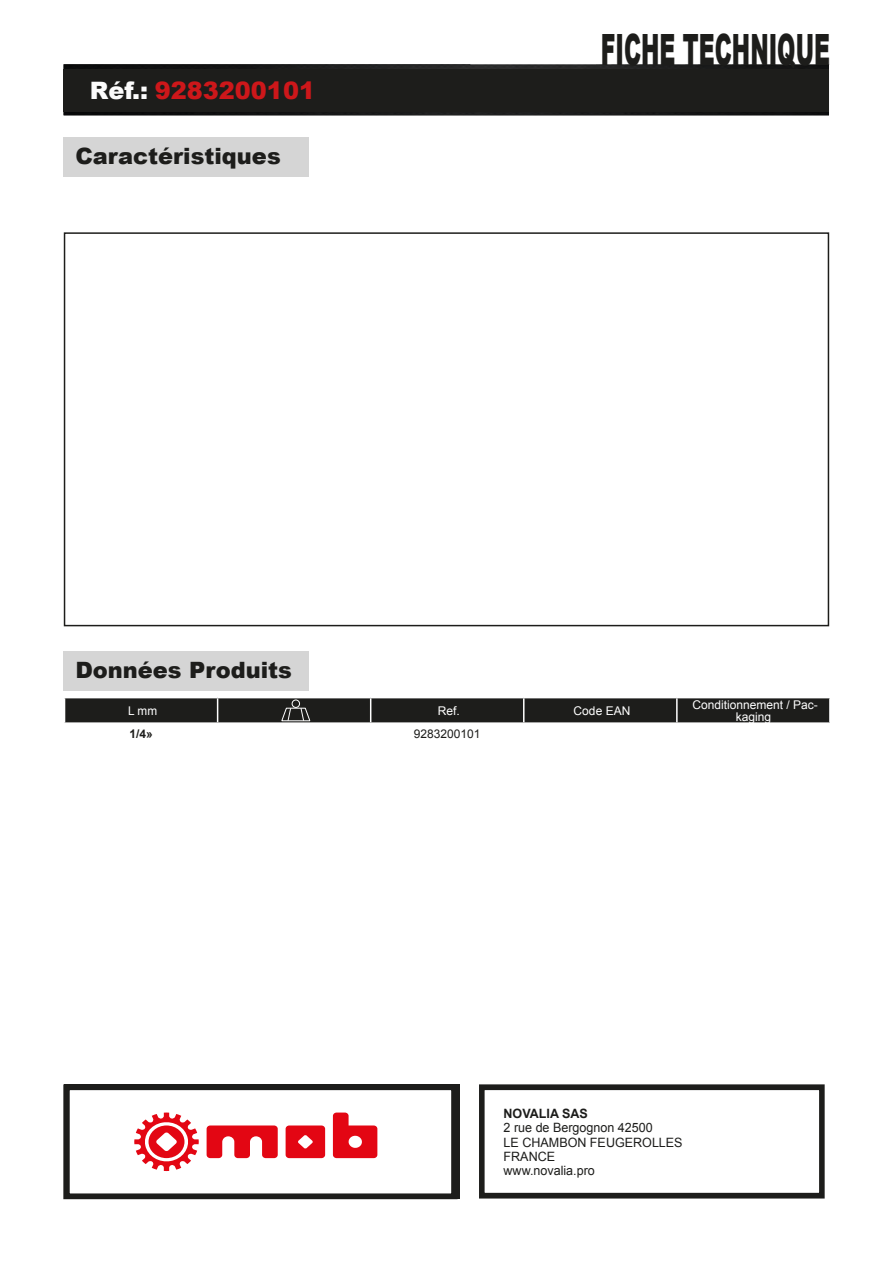
<style>
.page{position:relative;width:893px;height:1263px;background:#fff}
.page>*{position:absolute;margin:0;border:0;box-sizing:border-box;transform-origin:0 0}
.t1{font:900 43.2px "Arial";color:#1d1d1b;scale:.51 1}
.t2{font:900 24px "Arial";color:#cd171a}
.t3{font:900 22.5px "Arial";color:#1d1d1b}
.t4{font:12.9px/14.2px "Arial";color:#1d1d1b}
.t5{font:700 12.9px "Arial";color:#1d1d1b}
.t6{font:12px/12px "Arial";color:#fff;text-align:center}
.t7{font:12px "Arial";color:#1d1d1b}
.t8{font:700 12px "Arial";color:#1d1d1b}
.s1{color:#fcfcfc}
</style>
<div class="page">
<img style="left:64px;top:64px;width:765px;height:51px">
<div style="left:64px;top:69px;width:765px;height:43px;background:#1d1d1b"></div>
<div style="left:479px;top:1084px;width:346px;height:114px;border:6px solid #1d1d1b"></div>
<div style="left:64px;top:137px;width:245px;height:40px;background:#d5d5d5"></div>
<div style="left:64px;top:232px;width:765px;height:394px;border:2px solid #1d1d1b"></div>
<div style="left:64px;top:651px;width:245px;height:40px;background:#d5d5d5"></div>
<svg style="left:64px;top:698px;width:766px;height:25px;background:#292927"></svg>
<div style="left:64px;top:1084px;width:393px;height:115px;border:6px solid #1d1d1b"></div>
<svg style="left:207px;top:1125px;width:71px;height:33px"></svg>
<svg style="left:286px;top:1125px;width:39px;height:33px"></svg>
<svg style="left:134px;top:1112px;width:65px;height:59px"></svg>
<svg style="left:333px;top:1112px;width:44px;height:46px"></svg>
<h2 class="t2" style="left:90px;top:73px;width:227px"><span class="s1">Réf.:</span> 9283200101</h2>
<h3 class="t3" style="left:75px;top:140px;width:207px">Caractéristiques</h3>
<h1 class="t1" style="left:601px;top:18px;width:451px">FICHE TECHNIQUE</h1>
<h3 class="t3" style="left:75px;top:654px;width:218px">Données Produits</h3>
<p class="t6" style="left:128px;top:704px;width:30px">L mm</p>
<p class="t6" style="left:438px;top:704px;width:24px">Ref.</p>
<p class="t6" style="left:574px;top:704px;width:58px">Code EAN</p>
<p class="t6" style="left:692px;top:698px;width:127px">Conditionnement / Pac&shy;kaging</p>
<p class="t8" style="left:129px;top:725px;width:25px">1/4»</p>
<p class="t7" style="left:414px;top:725px;width:68px">9283200101</p>
<p class="t5" style="left:504px;top:1105px;width:86px">NOVALIA SAS</p>
<p class="t4" style="left:504px;top:1121px;width:181px">2 rue de Bergognon 42500<br>LE CHAMBON FEUGEROLLES<br>FRANCE<br>www.novalia.pro</p>
</div>
